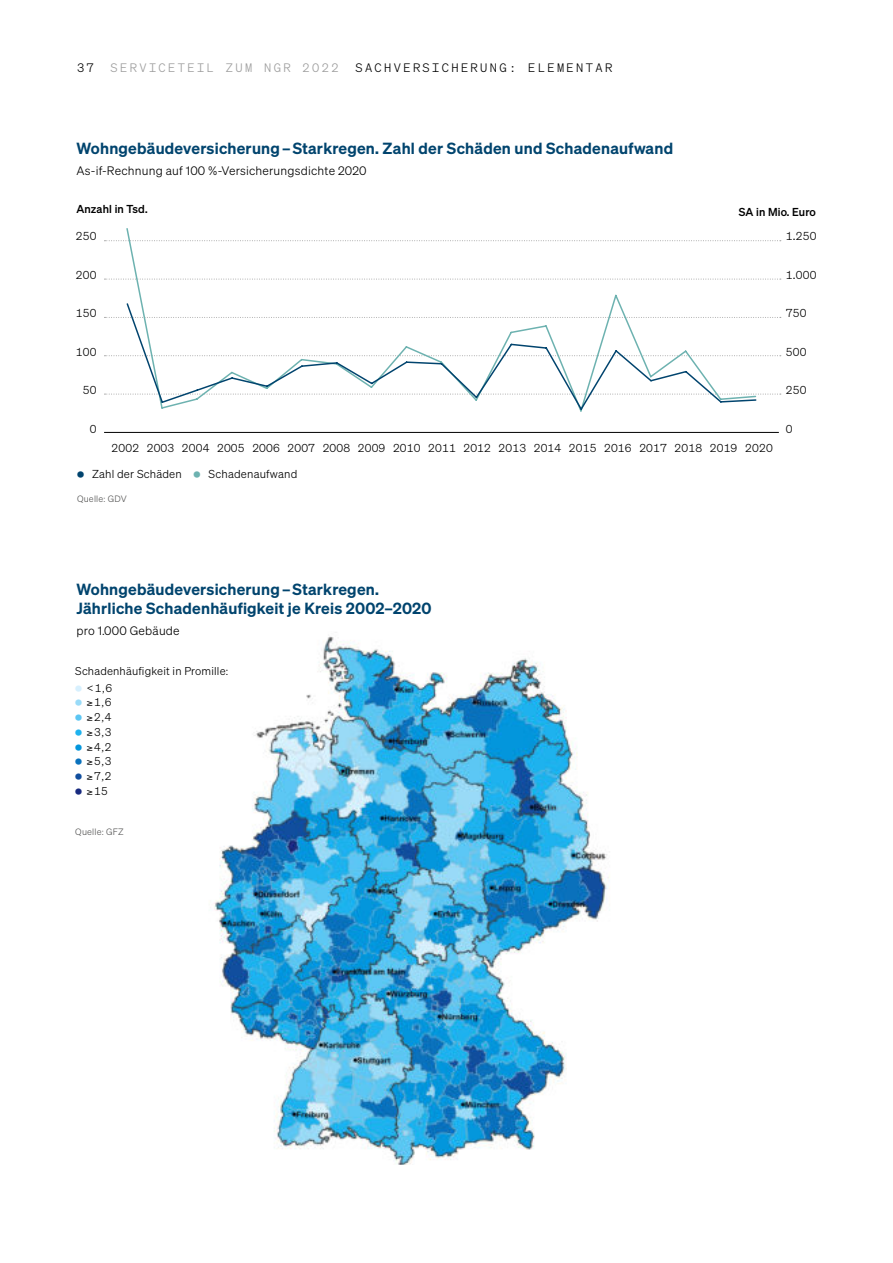
<style>
.page{position:relative;width:893px;height:1263px;background:#fff}
.page>*{position:absolute;margin:0;border:0;box-sizing:border-box;transform-origin:0 0}
.t1{font:600 15.75px/19.5px "Sohne";letter-spacing:.015em;color:#01446e}
.t2{font:12px "Sohne Leicht";letter-spacing:.015em;color:#000}
.t3{font:12px "Sohne Mono Leicht";letter-spacing:.2em;color:#000}
.t4{font:12px "Sohne Mono Leicht";letter-spacing:.2em;color:#9c9c9c}
.t5{font:11.25px "Sohne Mono Leicht";letter-spacing:.015em;color:#000}
.t6{font:11.25px "Sohne Leicht";letter-spacing:.015em;color:#000}
.t7{font:11.25px "Sohne Kraftig";letter-spacing:.015em;color:#000}
.t8{font:11.1px "Sohne Leicht";letter-spacing:.015em;color:#000}
.t9{font:9px "Sohne Leicht";letter-spacing:.02em;color:#565655}
.s1{font-family:"Sohne Extrafett";font-size:15.15px;color:#01446e}
.s2{font-family:"Sohne Extrafett";font-size:15.15px;color:#6db2b0}
.s3{font-family:"Sohne Extrafett";font-size:15px;color:#d7f0fe}
.s4{font-family:"Sohne Extrafett";font-size:15px;color:#99dbf8}
.s5{font-family:"Sohne Extrafett";font-size:15px;color:#5cc6f3}
.s6{font-family:"Sohne Extrafett";font-size:15px;color:#1eb2ee}
.s7{font-family:"Sohne Extrafett";font-size:15px;color:#0396dc}
.s8{font-family:"Sohne Extrafett";font-size:15px;color:#0a72bd}
.s9{font-family:"Sohne Extrafett";font-size:15px;color:#114e9e}
.s10{font-family:"Sohne Extrafett";font-size:15px;color:#182a7f}
</style>
<div class="page">
<img style="left:214px;top:636px;width:396px;height:528px">
<svg style="left:104px;top:394px;width:677px;height:1px"></svg>
<svg style="left:104px;top:355px;width:677px;height:1px"></svg>
<svg style="left:104px;top:279px;width:677px;height:1px"></svg>
<svg style="left:104px;top:317px;width:677px;height:1px"></svg>
<svg style="left:104px;top:240px;width:677px;height:1px"></svg>
<hr style="left:104px;top:432px;width:675px;height:1px;background:#000">
<svg style="left:125px;top:228px;width:632px;height:184px"></svg>
<svg style="left:125px;top:302px;width:632px;height:109px"></svg>
<p class="t3" style="left:77px;top:62px;width:18px">37</p>
<p class="t4" style="left:111px;top:62px;width:229px">SERVICETEIL ZUM NGR 2022</p>
<p class="t3" style="left:355px;top:62px;width:258px">SAChVERSIChERUNG: ELEMENTAR</p>
<p class="t1" style="left:77px;top:138px;width:598px">Wohngebäudeversicherung – Starkregen. Zahl der Schäden und Schadenaufwand</p>
<p class="t2" style="left:77px;top:165px;width:291px">As-if-Rechnung auf 100 %-Versicherungsdichte 2020</p>
<p class="t7" style="left:76px;top:203px;width:73px">Anzahl in Tsd.</p>
<p class="t5" style="left:76px;top:231px;width:22px">250</p>
<p class="t5" style="left:76px;top:269px;width:22px">200</p>
<p class="t5" style="left:76px;top:308px;width:22px">150</p>
<p class="t5" style="left:76px;top:346px;width:22px">100</p>
<p class="t5" style="left:83px;top:384px;width:15px">50</p>
<p class="t5" style="left:90px;top:423px;width:8px">0</p>
<p class="t7" style="left:739px;top:206px;width:79px">SA in Mio. Euro</p>
<p class="t5" style="left:786px;top:231px;width:32px">1.250</p>
<p class="t5" style="left:786px;top:269px;width:32px">1.000</p>
<p class="t5" style="left:786px;top:308px;width:22px">750</p>
<p class="t5" style="left:786px;top:346px;width:22px">500</p>
<p class="t5" style="left:786px;top:384px;width:22px">250</p>
<p class="t5" style="left:786px;top:423px;width:8px">0</p>
<p class="t5" style="left:112px;top:442px;width:663px">2002 2003 2004 2005 2006 2007 2008 2009 2010 2011 2012 2013 2014 2015 2016 2017 2018 2019 2020</p>
<p class="t6" style="left:77px;top:468px;width:222px"><span class="s1">•</span> Zahl der Schäden <span class="s2">•</span> Schadenaufwand</p>
<p class="t9" style="left:77px;top:495px;width:51px">Quelle: GDV</p>
<p class="t1" style="left:77px;top:579px;width:356px">Wohngebäudeversicherung – Starkregen.<br>Jährliche Schadenhäufigkeit je Kreis 2002–2020</p>
<p class="t2" style="left:77px;top:625px;width:105px">pro 1.000 Gebäude</p>
<p class="t8" style="left:75px;top:665px;width:154px">Schadenhäufigkeit in Promille:</p>
<p class="t8" style="left:75px;top:682px;width:38px"><span class="s3">•</span> &lt; 1,6</p>
<p class="t8" style="left:75px;top:697px;width:38px"><span class="s4">•</span> ≥ 1,6</p>
<p class="t8" style="left:75px;top:711px;width:38px"><span class="s5">•</span> ≥ 2,4</p>
<p class="t8" style="left:75px;top:726px;width:38px"><span class="s6">•</span> ≥ 3,3</p>
<p class="t8" style="left:75px;top:741px;width:38px"><span class="s7">•</span> ≥ 4,2</p>
<p class="t8" style="left:75px;top:756px;width:38px"><span class="s8">•</span> ≥ 5,3</p>
<p class="t8" style="left:75px;top:770px;width:38px"><span class="s9">•</span> ≥ 7,2</p>
<p class="t8" style="left:75px;top:785px;width:34px"><span class="s10">•</span> ≥ 15</p>
<p class="t9" style="left:75px;top:828px;width:50px">Quelle: GFZ</p>
</div>
